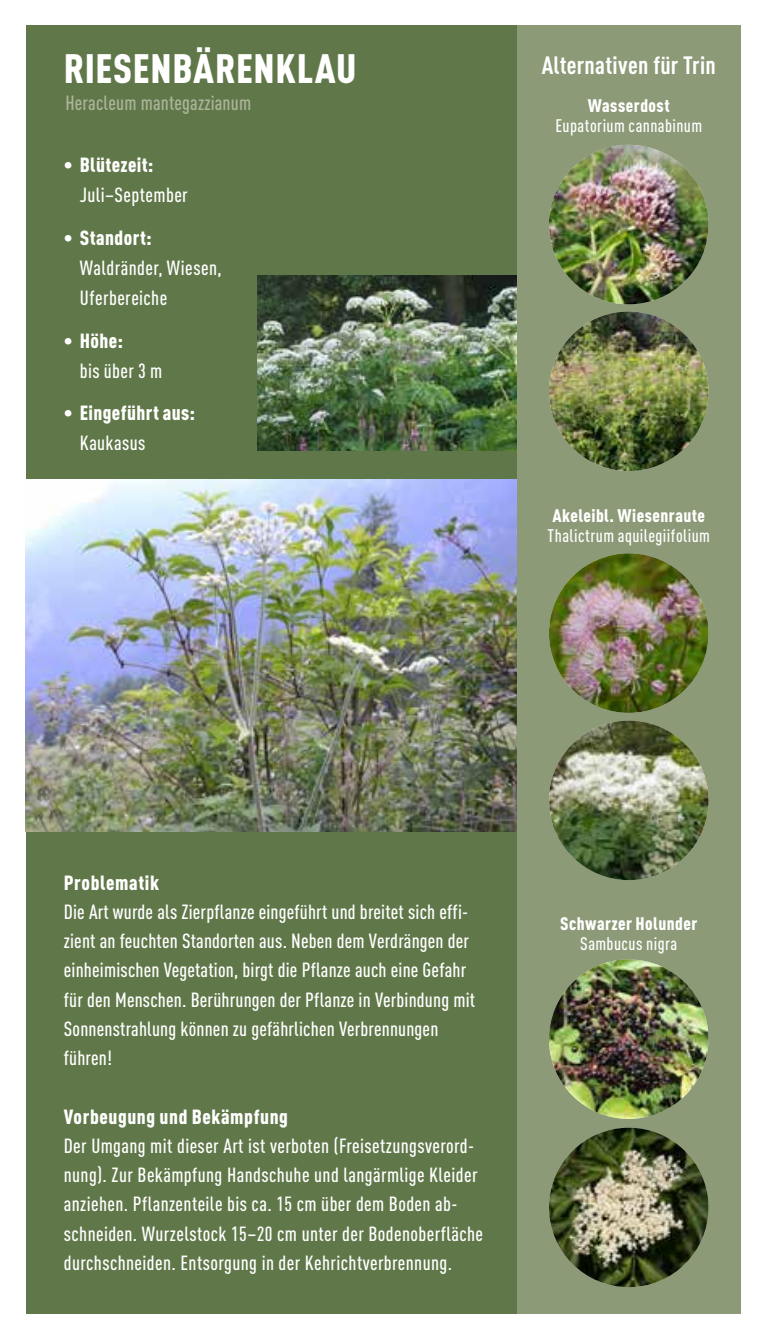
<style>
.page{position:relative;width:766px;height:1340px;background:#fff}
.page>*{position:absolute;margin:0;border:0;box-sizing:border-box;transform-origin:0 0}
.t1{font:900 40.5px "DIN Cond";letter-spacing:.015em;color:#fff}
.t2{font:700 24.75px "DIN Cond";letter-spacing:.01em;color:#fff}
.t3{font:500 20.25px/29.2px "DIN Cond";letter-spacing:.015em;color:#fff}
.t4{font:900 20.25px "DIN Cond";letter-spacing:.025em;color:#fff}
.t5{font:500 20.25px "DIN Cond";letter-spacing:.01em;color:#acb49a}
.t6{font:500 18px "DIN Cond";letter-spacing:.025em;color:#fff}
.t7{font:900 18px "DIN Cond";letter-spacing:.025em;color:#fff}
</style>
<div class="page">
<div style="left:26px;top:26px;width:501px;height:1288px;background:#607849"></div>
<img style="left:26px;top:480px;width:491px;height:351px">
<img style="left:257px;top:275px;width:260px;height:175px">
<div style="left:517px;top:26px;width:223px;height:1288px;background:#8c9a77"></div>
<img style="left:549px;top:145px;width:159px;height:159px;border-radius:80px">
<img style="left:549px;top:311px;width:159px;height:160px;border-radius:80px">
<img style="left:549px;top:959px;width:159px;height:159px;border-radius:80px">
<img style="left:549px;top:1127px;width:159px;height:160px;border-radius:80px">
<img style="left:549px;top:553px;width:159px;height:160px;border-radius:80px">
<img style="left:549px;top:720px;width:159px;height:160px;border-radius:80px">
<h1 class="t1" style="left:64px;top:43px;width:294px">RIESENBÄRENKLAU</h1>
<p class="t5" style="left:65px;top:91px;width:187px">Heracleum mantegazzianum</p>
<p class="t7" style="left:587px;top:94px;width:83px">Wasserdost</p>
<p class="t6" style="left:555px;top:115px;width:148px">Eupatorium cannabinum</p>
<p class="t2" style="left:541px;top:50px;width:175px">Alternativen für Trin</p>
<p class="t4" style="left:64px;top:152px;width:91px">• Blütezeit:</p>
<p class="t3" style="left:80px;top:180px;width:109px">Juli–September</p>
<p class="t4" style="left:64px;top:225px;width:89px">• Standort:</p>
<p class="t3" style="left:80px;top:252px;width:143px;line-height:29.9px">Waldränder, Wiesen,<br>Uferbereiche</p>
<p class="t4" style="left:64px;top:328px;width:61px">• Höhe:</p>
<p class="t3" style="left:80px;top:355px;width:84px">bis über 3 m</p>
<p class="t4" style="left:64px;top:400px;width:133px">• Eingeführt aus:</p>
<p class="t3" style="left:80px;top:428px;width:67px">Kaukasus</p>
<p class="t7" style="left:552px;top:504px;width:154px">Akeleibl. Wiesenraute</p>
<p class="t6" style="left:547px;top:525px;width:164px">Thalictrum aquilegiifolium</p>
<p class="t4" style="left:64px;top:869px;width:97px">Problematik</p>
<p class="t3" style="left:64px;top:896px;width:412px">Die Art wurde als Zierpflanze eingeführt und breitet sich effi&shy;zient an feuchten Standorten aus. Neben dem Verdrängen der einheimischen Vegetation, birgt die Pflanze auch eine Gefahr für den Menschen. Berührungen der Pflanze in Verbindung mit Sonnenstrahlung können zu gefährlichen Verbrennungen führen!</p>
<p class="t4" style="left:64px;top:1103px;width:225px">Vorbeugung und Bekämpfung</p>
<p class="t3" style="left:64px;top:1130px;width:420px">Der Umgang mit dieser Art ist verboten (Freisetzungsverord&shy;nung). Zur Bekämpfung Handschuhe und langärmlige Kleider anziehen. Pflanzenteile bis ca. 15 cm über dem Boden ab&shy;schneiden. Wurzelstock 15–20 cm unter der Bodenoberfläche durchschneiden. Entsorgung in der Kehrichtverbrennung.</p>
<p class="t7" style="left:560px;top:911px;width:139px">Schwarzer Holunder</p>
<p class="t6" style="left:580px;top:932px;width:99px">Sambucus nigra</p>
</div>
